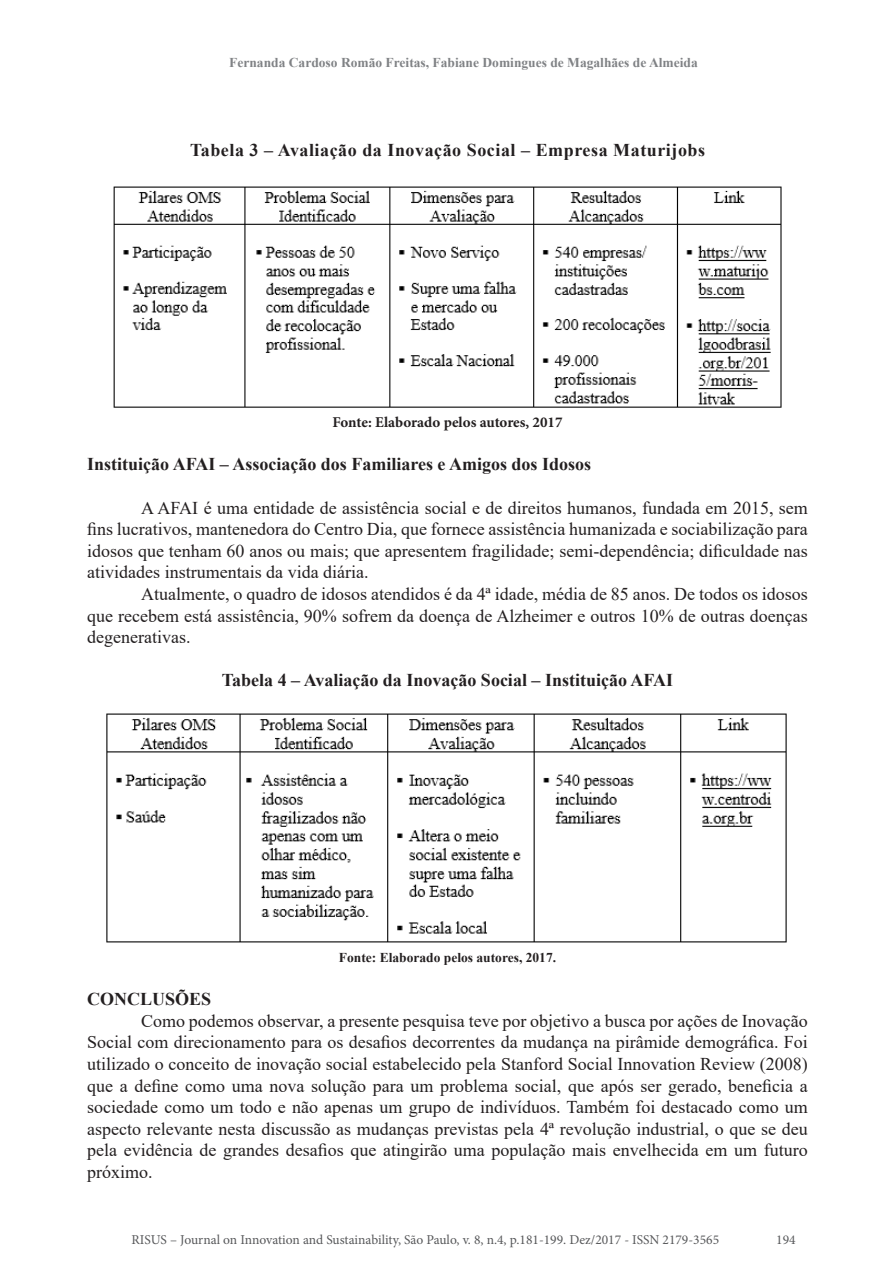
<style>
.page{position:relative;width:893px;height:1263px;background:#fff}
.page>*{position:absolute;margin:0;border:0;box-sizing:border-box;transform-origin:0 0}
.t1{font:18px/21.6px "Times New Roman";color:#231f20;text-align:justify}
.t2{font:700 18px "Times New Roman";color:#231f20}
.t3{font:700 18px "Times New Roman";letter-spacing:.03em;color:#231f20}
.t4{font:700 15px "Minion Pro";color:#231f20}
.t5{font:13.5px "Minion Pro";color:#57585a}
.t6{font:700 13.5px "Times New Roman";color:#808285}
.t7{font:700 13.5px "Times New Roman";color:#231f20}
</style>
<div class="page">
<img style="left:113px;top:186px;width:669px;height:222px">
<img style="left:106px;top:713px;width:681px;height:230px">
<p class="t6" style="left:229px;top:52px;width:470px">Fernanda Cardoso Romão Freitas, Fabiane Domingues de Magalhães de Almeida</p>
<p class="t3" style="left:190px;top:137px;width:517px">Tabela 3 – Avaliação da Inovação Social – Empresa Maturijobs</p>
<p class="t4" style="left:332px;top:412px;width:232px">Fonte: Elaborado pelos autores, 2017</p>
<p class="t2" style="left:87px;top:451px;width:505px">Instituição AFAI – Associação dos Familiares e Amigos dos Idosos</p>
<p class="t1" style="left:87px;top:496px;width:722px;text-indent:54px">A AFAI é uma entidade de assistência social e de direitos humanos, fundada em 2015, sem fins lucrativos, mantenedora do Centro Dia, que fornece assistência humanizada e sociabilização para idosos que tenham 60 anos ou mais; que apresentem fragilidade; semi-dependência; dificuldade nas atividades instrumentais da vida diária.</p>
<p class="t1" style="left:87px;top:583px;width:722px;text-indent:54px">Atualmente, o quadro de idosos atendidos é da 4ª idade, média de 85 anos. De todos os idosos que recebem está assistência, 90% sofrem da doença de Alzheimer e outros 10% de outras doenças degenerativas.</p>
<p class="t2" style="left:222px;top:667px;width:453px">Tabela 4 – Avaliação da Inovação Social – Instituição AFAI</p>
<p class="t7" style="left:339px;top:948px;width:219px">Fonte: Elaborado pelos autores, 2017.</p>
<p class="t2" style="left:87px;top:986px;width:126px">CONCLUSÕES</p>
<p class="t1" style="left:87px;top:1009px;width:722px;text-indent:54px">Como podemos observar, a presente pesquisa teve por objetivo a busca por ações de Inovação Social com direcionamento para os desafios decorrentes da mudança na pirâmide demográfica. Foi utilizado o conceito de inovação social estabelecido pela Stanford Social Innovation Review (2008) que a define como uma nova solução para um problema social, que após ser gerado, beneficia a sociedade como um todo e não apenas um grupo de indivíduos. Também foi destacado como um aspecto relevante nesta discussão as mudanças previstas pela 4ª revolução industrial, o que se deu pela evidência de grandes desafios que atingirão uma população mais envelhecida em um futuro próximo.</p>
<p class="t5" style="left:132px;top:1230px;width:589px">RISUS – Journal on Innovation and Sustainability, São Paulo, v. 8, n.4, p.181-199. Dez/2017 - ISSN 2179-3565</p>
<p class="t5" style="left:776px;top:1230px;width:21px">194</p>
</div>
